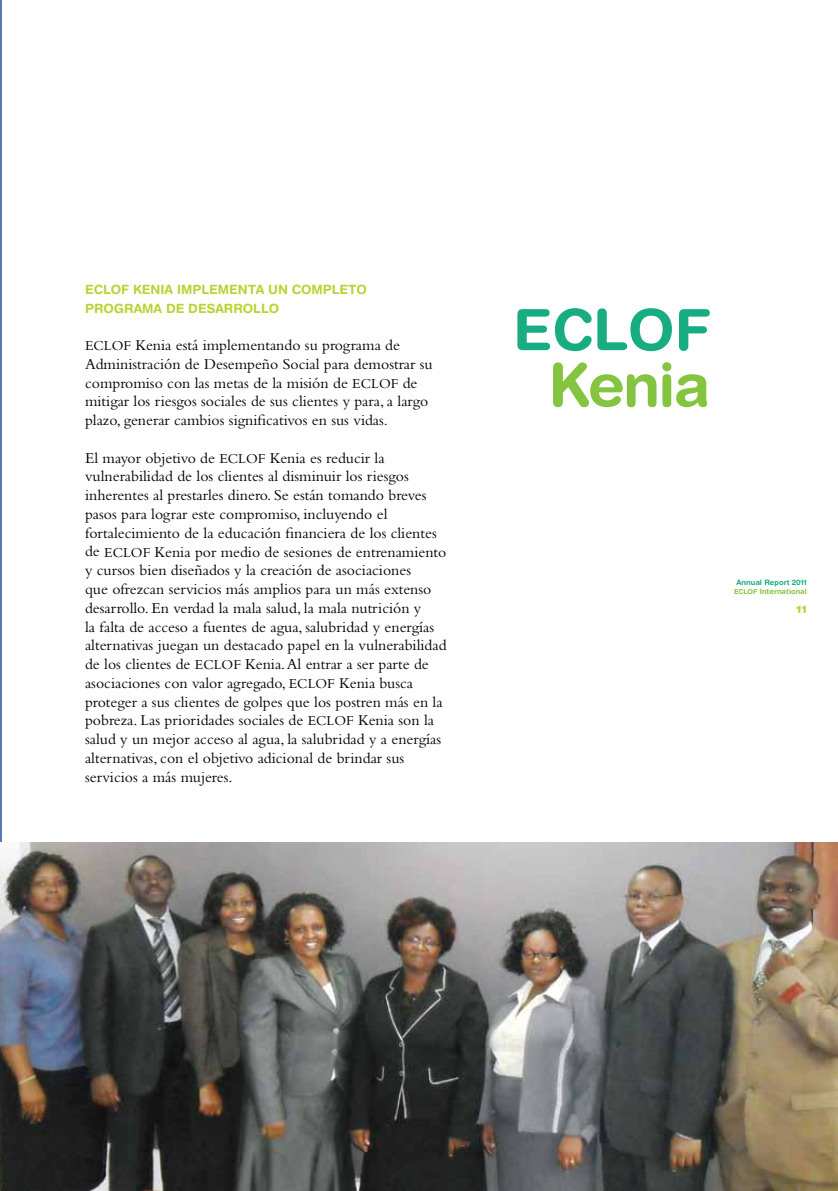
<style>
.page{position:relative;width:838px;height:1191px;background:#fff}
.page>*{position:absolute;margin:0;border:0;box-sizing:border-box;transform-origin:0 0}
.t1{font:700 60px "Helvetica Rounded LT";color:#85c441}
.t2{font:700 57px "Helvetica Rounded LT";color:#18ac83}
.t3{font:15.75px/18.8px "Bembo";color:#000}
.t4{font:700 12.75px "Helvetica Rounded LT";color:#b7d435}
.t5{font:900 10.5px "Helvetica Rounded LT";color:#b7d435}
.t6{font:700 7.5px/9.3px "Helvetica Rounded LT";color:#18ac83;text-align:center}
.s1{font-size:14.25px}
.s2{font-size:6.75px;color:#85c441}
.s3{color:#85c441}
</style>
<div class="page">
<hr style="left:0;top:0;width:1px;height:1191px;background:#5c74b8">
<img style="left:0;top:842px;width:838px;height:349px">
<p class="t4" style="left:85px;top:282px;width:117px">ECLOF KENIA IMPLE</p>
<p class="t4" style="left:218px;top:282px;width:115px">MENTA UN COMPLETO</p>
<p class="t4" style="left:85px;top:300px;width:11px">PROGRA</p>
<p class="t4" style="left:142px;top:300px;width:56px">MADE DESARROLLO</p>
<p class="t3" style="left:85px;top:335px;width:349px"><span class="s1">ECLOF</span> Kenia está implementando su programa de Administración de Desempeño Social para demostrar su compromiso con las metas de la misión de <span class="s1">ECLOF</span> de mitigar los riesgos sociales de sus clientes y para, a largo plazo, generar cambios significativos en sus vidas.</p>
<p class="t3" style="left:85px;top:448px;width:363px">El mayor objetivo de <span class="s1">ECLOF</span> Kenia es reducir la vulnerabilidad de los clientes al disminuir los riesgos inherentes al prestarles dinero. Se están tomando breves pasos para lograr este compromiso, incluyendo el fortalecimiento de la educación financiera de los clientes de <span class="s1">ECLOF</span> Kenia por medio de sesiones de entrenamiento y cursos bien diseñados y la creación de asociaciones<br>que ofrezcan servicios más amplios para un más extenso desarrollo. En verdad la mala salud, la mala nutrición y<br>la falta de acceso a fuentes de agua, salubridad y energías alternativas juegan un destacado papel en la vulnerabilidad de los clientes de <span class="s1">ECLOF</span> Kenia. Al entrar a ser parte de asociaciones con valor agregado, <span class="s1">ECLOF</span> Kenia busca proteger a sus clientes de golpes que los postren más en la pobreza. Las prioridades sociales de <span class="s1">ECLOF</span> Kenia son la salud y un mejor acceso al agua, la salubridad y a energías alternativas, con el objetivo adicional de brindar sus servicios a más mujeres.</p>
<h2 class="t2" style="left:513px;top:295px;width:199px">ECLOF</h2>
<h1 class="t1" style="left:548px;top:348px;width:163px">KENIA</h1>
<p class="t6" style="left:734px;top:577px;width:74px">ANNUAL REPORT 2011<br><span class="s2">ECLOF</span> <span class="s3">INTERNATIONAL</span></p>
<p class="t5" style="left:796px;top:602px;width:12px">11</p>
</div>
